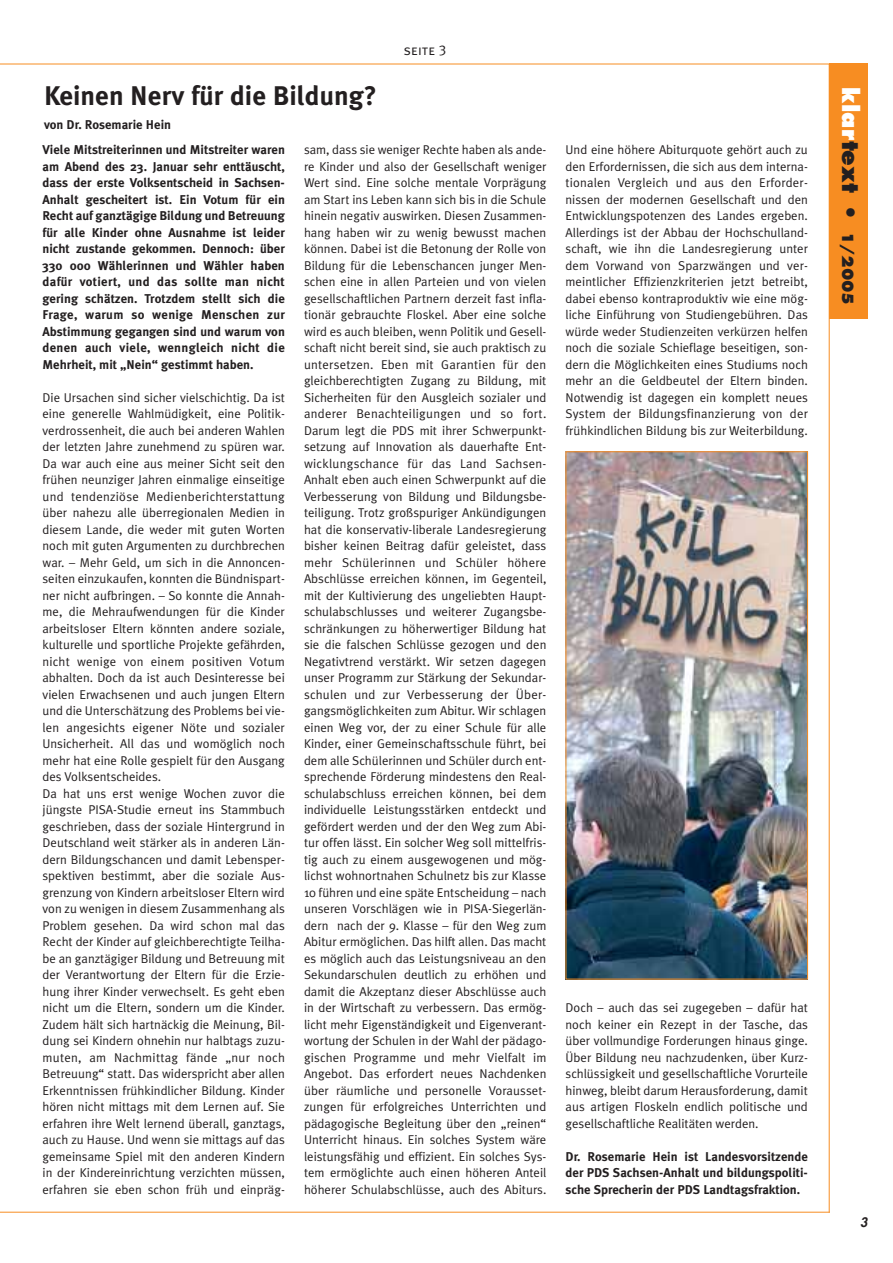
<style>
.page{position:relative;width:893px;height:1263px;background:#fff}
.page>*{position:absolute;margin:0;border:0;box-sizing:border-box;transform-origin:0 0}
.t1{font:700 27px "Meta Plus";color:#231f20}
.t2{font:800 15px "Futura";color:#231f20}
.t3{font:14.25px "Meta Plus Normal Caps";color:#231f20}
.t4{font:12.75px/16.5px "Meta Plus Normal";color:#231f20;text-align:justify}
.t5{font:700 12.75px/16.5px "Meta Plus";color:#231f20;text-align:justify}
.t6{font:italic 800 12.75px "Futura";color:#231f20}
.s1{font-size:22.5px;color:#fff}
.s2{font-size:22.5px}
</style>
<div class="page">
<div style="left:829px;top:64px;width:38px;height:255px;background:#f78d22"></div>
<hr style="left:0;top:64px;width:867px;height:1px;background:#f78d22">
<hr style="left:829px;top:64px;width:1px;height:1148px;background:#f78d22">
<hr style="left:0;top:1212px;width:830px;height:1px;background:#f78d22">
<img style="left:568px;top:453px;width:238px;height:524px">
<div style="left:566px;top:451px;width:242px;height:528px;border:1px solid #f78d22"></div>
<h1 class="t1" style="left:44px;top:86px;width:334px">Keinen Nerv für die Bildung?</h1>
<p class="t5" style="left:44px;top:118px;width:129px">von Dr. Rosemarie Hein</p>
<p class="t3" style="left:404px;top:42px;width:44px">seite 3</p>
<p class="t5" style="left:43px;top:143px;width:244px">Viele Mitstreiterinnen und Mitstreiter waren am Abend des 23. Januar sehr enttäuscht, dass der erste Volksentscheid in Sachsen-Anhalt gescheitert ist. Ein Votum für ein Recht auf ganztägige Bildung und Betreuung für alle Kinder ohne Ausnahme ist leider nicht zustande gekommen. Dennoch: über 330 000 Wählerinnen und Wähler haben dafür votiert, und das sollte man nicht gering schätzen. Trotzdem stellt sich die Frage, warum so wenige Menschen zur Abstimmung gegangen sind und warum von denen auch viele, wenngleich nicht die Mehrheit, mit „Nein“ gestimmt haben.</p>
<p class="t4" style="left:43px;top:391px;width:244px;text-align:left">Die Ursachen sind sicher vielschichtig. Da ist eine generelle Wahlmüdigkeit, eine Politik&shy;verdrossenheit, die auch bei anderen Wahlen der letzten Jahre zunehmend zu spüren war.<br>Da war auch eine aus meiner Sicht seit den frühen neunziger Jahren einmalige einseitige und tendenziöse Medienberichterstattung über nahezu alle überregionalen Medien in diesem Lande, die weder mit guten Worten noch mit guten Argumenten zu durchbrechen war. – Mehr Geld, um sich in die Annoncen&shy;seiten einzukaufen, konnten die Bündnispart&shy;ner nicht aufbringen. – So konnte die Annah&shy;me, die Mehraufwendungen für die Kinder arbeitsloser Eltern könnten andere soziale, kulturelle und sportliche Projekte gefährden, nicht wenige von einem positiven Votum abhalten. Doch da ist auch Desinteresse bei vielen Erwachsenen und auch jungen Eltern und die Unterschätzung des Problems bei vie&shy;len angesichts eigener Nöte und sozialer Unsicherheit. All das und womöglich noch mehr hat eine Rolle gespielt für den Ausgang des Volksentscheides.<br>Da hat uns erst wenige Wochen zuvor die jüngste PISA-Studie erneut ins Stammbuch geschrieben, dass der soziale Hintergrund in Deutschland weit stärker als in anderen Län&shy;dern Bildungschancen und damit Lebensper&shy;spektiven bestimmt, aber die soziale Aus&shy;grenzung von Kindern arbeitsloser Eltern wird von zu wenigen in diesem Zusammenhang als Problem gesehen. Da wird schon mal das Recht der Kinder auf gleichberechtigte Teilha&shy;be an ganztägiger Bildung und Betreuung mit der Verantwortung der Eltern für die Erzie&shy;hung ihrer Kinder verwechselt. Es geht eben nicht um die Eltern, sondern um die Kinder.<br>Zudem hält sich hartnäckig die Meinung, Bil&shy;dung sei Kindern ohnehin nur halbtags zuzu&shy;muten, am Nachmittag fände „nur noch Betreuung“ statt. Das widerspricht aber allen Erkenntnissen frühkindlicher Bildung. Kinder hören nicht mittags mit dem Lernen auf. Sie erfahren ihre Welt lernend überall, ganztags, auch zu Hause. Und wenn sie mittags auf das gemeinsame Spiel mit den anderen Kindern in der Kindereinrichtung verzichten müssen, erfahren sie eben schon früh und einpräg-</p>
<p class="t4" style="left:304px;top:143px;width:244px">sam, dass sie weniger Rechte haben als ande&shy;re Kinder und also der Gesellschaft weniger Wert sind. Eine solche mentale Vorprägung am Start ins Leben kann sich bis in die Schule hinein negativ auswirken. Diesen Zusammen&shy;hang haben wir zu wenig bewusst machen können. Dabei ist die Betonung der Rolle von Bildung für die Lebenschancen junger Men&shy;schen eine in allen Parteien und von vielen gesellschaftlichen Partnern derzeit fast infla&shy;tionär gebrauchte Floskel. Aber eine solche wird es auch bleiben, wenn Politik und Gesell&shy;schaft nicht bereit sind, sie auch praktisch zu untersetzen. Eben mit Garantien für den gleichberechtigten Zugang zu Bildung, mit Sicherheiten für den Ausgleich sozialer und anderer Benachteiligungen und so fort.<br>Darum legt die PDS mit ihrer Schwerpunkt&shy;setzung auf Innovation als dauerhafte Ent&shy;wicklungschance für das Land Sachsen-Anhalt eben auch einen Schwerpunkt auf die Verbesserung von Bildung und Bildungsbe&shy;teiligung. Trotz großspuriger Ankündigungen hat die konservativ-liberale Landesregierung bisher keinen Beitrag dafür geleistet, dass mehr Schülerinnen und Schüler höhere Abschlüsse erreichen können, im Gegenteil, mit der Kultivierung des ungeliebten Haupt&shy;schulabschlusses und weiterer Zugangsbe&shy;schränkungen zu höherwertiger Bildung hat sie die falschen Schlüsse gezogen und den Negativtrend verstärkt. Wir setzen dagegen unser Programm zur Stärkung der Sekundar&shy;schulen und zur Verbesserung der Über&shy;gangsmöglichkeiten zum Abitur. Wir schlagen einen Weg vor, der zu einer Schule für alle Kinder, einer Gemeinschaftsschule führt, bei dem alle Schülerinnen und Schüler durch ent&shy;sprechende Förderung mindestens den Real&shy;schulabschluss erreichen können, bei dem individuelle Leistungsstärken entdeckt und gefördert werden und der den Weg zum Abi&shy;tur offen lässt. Ein solcher Weg soll mittelfris&shy;tig auch zu einem ausgewogenen und mög&shy;lichst wohnortnahen Schulnetz bis zur Klasse 10 führen und eine späte Entscheidung – nach unseren Vorschlägen wie in PISA-Siegerlän&shy;dern nach der 9. Klasse – für den Weg zum Abitur ermöglichen. Das hilft allen. Das macht es möglich auch das Leistungsniveau an den Sekundarschulen deutlich zu erhöhen und damit die Akzeptanz dieser Abschlüsse auch in der Wirtschaft zu verbessern. Das ermög&shy;licht mehr Eigenständigkeit und Eigenverant&shy;wortung der Schulen in der Wahl der pädago&shy;gischen Programme und mehr Vielfalt im Angebot. Das erfordert neues Nachdenken über räumliche und personelle Vorausset&shy;zungen für erfolgreiches Unterrichten und pädagogische Begleitung über den „reinen“ Unterricht hinaus. Ein solches System wäre leistungsfähig und effizient. Ein solches Sys&shy;tem ermöglichte auch einen höheren Anteil höherer Schulabschlüsse, auch des Abiturs.</p>
<p class="t4" style="left:566px;top:143px;width:244px">Und eine höhere Abiturquote gehört auch zu den Erfordernissen, die sich aus dem interna&shy;tionalen Vergleich und aus den Erforder&shy;nissen der modernen Gesellschaft und den Entwicklungspotenzen des Landes ergeben.<br>Allerdings ist der Abbau der Hochschulland&shy;schaft, wie ihn die Landesregierung unter dem Vorwand von Sparzwängen und ver&shy;meintlicher Effizienzkriterien jetzt betreibt, dabei ebenso kontraproduktiv wie eine mög&shy;liche Einführung von Studiengebühren. Das würde weder Studienzeiten verkürzen helfen noch die soziale Schieflage beseitigen, son&shy;dern die Möglichkeiten eines Studiums noch mehr an die Geldbeutel der Eltern binden.<br>Notwendig ist dagegen ein komplett neues System der Bildungsfinanzierung von der frühkindlichen Bildung bis zur Weiterbildung.</p>
<p class="t4" style="left:566px;top:1001px;width:244px">Doch – auch das sei zugegeben – dafür hat noch keiner ein Rezept in der Tasche, das über vollmundige Forderungen hinaus ginge.<br>Über Bildung neu nachzudenken, über Kurz&shy;schlüssigkeit und gesellschaftliche Vorurteile hinweg, bleibt darum Herausforderung, damit aus artigen Floskeln endlich politische und gesellschaftliche Realitäten werden.</p>
<p class="t5" style="left:566px;top:1150px;width:244px">Dr. Rosemarie Hein ist Landesvorsitzende der PDS Sachsen-Anhalt und bildungspoliti&shy;sche Sprecherin der PDS Landtagsfraktion.</p>
<p class="t2" style="left:854px;top:87px;width:219px;rotate:90deg"><span class="s1">klar</span><span class="s2">text •</span> 1/2005</p>
<p class="t6" style="left:860px;top:1216px;width:11px">3</p>
</div>
